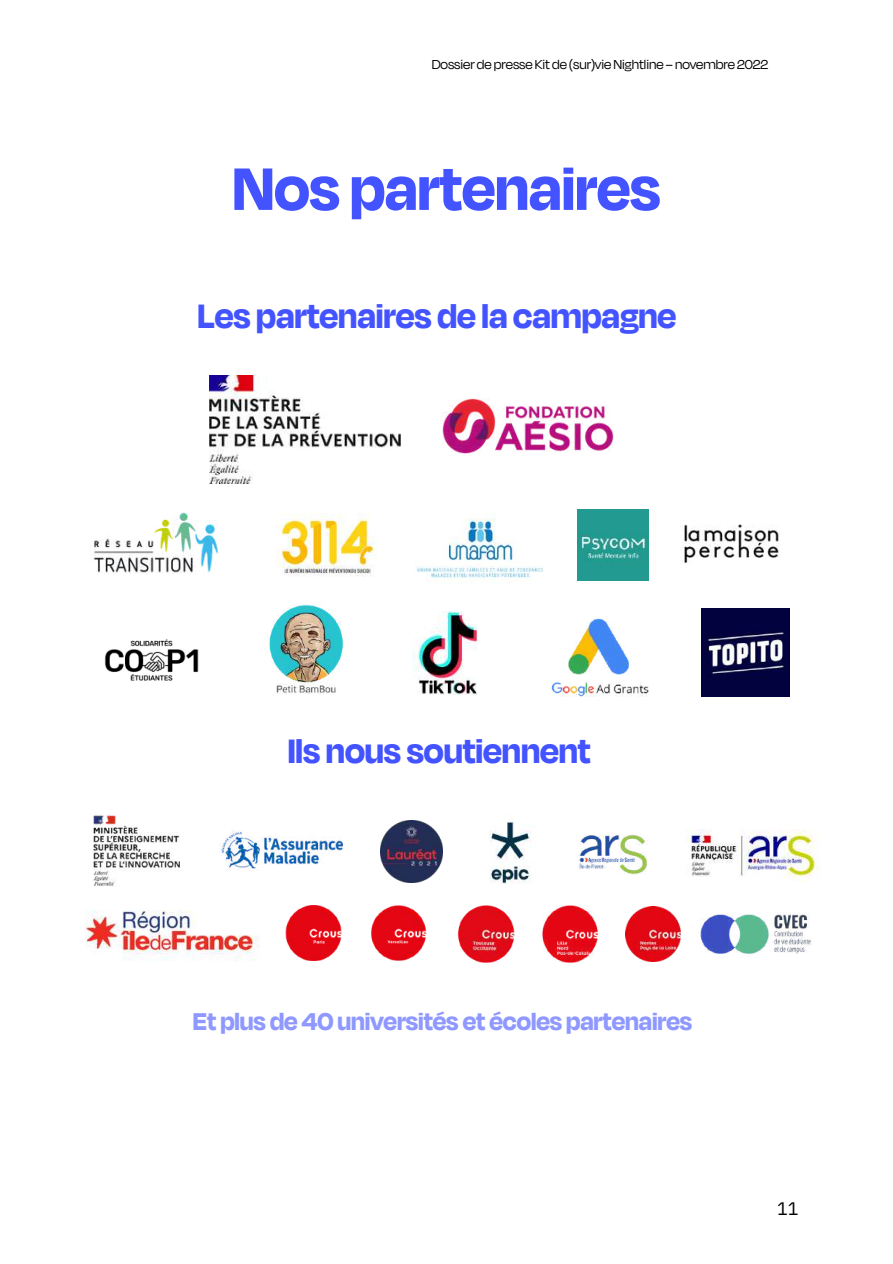
<style>
.page{position:relative;width:893px;height:1264px;background:#fff}
.page>*{position:absolute;margin:0;border:0;box-sizing:border-box;transform-origin:0 0}
.t1{font:700 69px "Degular Display";color:#4353ff}
.t2{font:700 39px "Degular Display";color:#4353ff}
.t3{font:700 28.05px "Degular Display";color:#8e98ff}
.t4{font:18px "IBM Plex Sans";color:#000}
.t5{font:15px "Degular Display";color:#000}
</style>
<div class="page">
<img style="left:443px;top:398px;width:170px;height:55px">
<img style="left:209px;top:375px;width:191px;height:108px">
<img style="left:93px;top:512px;width:125px;height:61px">
<img style="left:276px;top:513px;width:101px;height:64px">
<img style="left:414px;top:513px;width:129px;height:68px">
<img style="left:578px;top:509px;width:70px;height:71px">
<img style="left:680px;top:524px;width:101px;height:39px">
<img style="left:104px;top:639px;width:95px;height:42px">
<img style="left:268px;top:604px;width:76px;height:90px">
<img style="left:412px;top:612px;width:66px;height:82px">
<img style="left:551px;top:618px;width:98px;height:78px">
<img style="left:702px;top:609px;width:87px;height:87px">
<img style="left:85px;top:910px;width:174px;height:51px">
<img style="left:93px;top:815px;width:87px;height:71px">
<img style="left:220px;top:830px;width:124px;height:41px">
<img style="left:380px;top:820px;width:62px;height:62px">
<img style="left:542px;top:905px;width:139px;height:57px">
<img style="left:457px;top:905px;width:58px;height:57px">
<img style="left:371px;top:905px;width:56px;height:55px">
<img style="left:259px;top:905px;width:83px;height:55px">
<img style="left:700px;top:914px;width:111px;height:40px">
<img style="left:490px;top:821px;width:46px;height:63px">
<img style="left:578px;top:834px;width:69px;height:41px">
<img style="left:685px;top:829px;width:132px;height:50px">
<p class="t5" style="left:431px;top:54px;width:338px">Dossier de presse Kit de (sur)vie Nightline – novembre 2022</p>
<h1 class="t1" style="left:232px;top:139px;width:429px">Nos partenaires</h1>
<h2 class="t2" style="left:198px;top:288px;width:480px">Les partenaires de la campagne</h2>
<h2 class="t2" style="left:288px;top:723px;width:304px">Ils nous soutiennent</h2>
<h3 class="t3" style="left:193px;top:1001px;width:501px">Et plus de 40 universités et écoles partenaires</h3>
<p class="t4" style="left:777px;top:1196px;width:23px">11</p>
</div>
